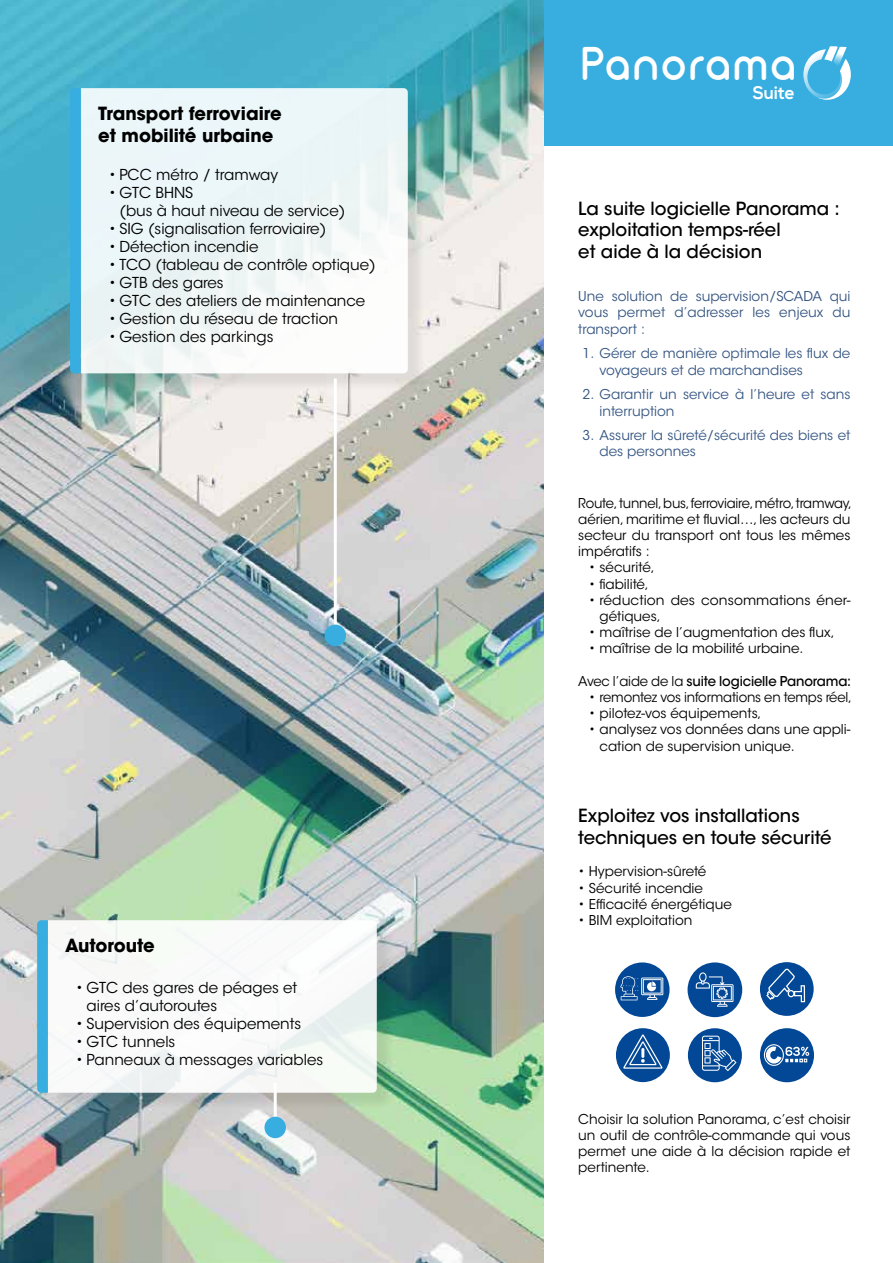
<style>
.page{position:relative;width:893px;height:1263px;background:#fff}
.page>*{position:absolute;margin:0;border:0;box-sizing:border-box;transform-origin:0 0}
.t1{font:47.4px "Arciform";letter-spacing:.075em;color:#fff;scale:.94 1}
.t2{font:500 18px/21.6px "ITC Avant Garde Std";color:#000}
.t3{font:700 18px/21.6px "ITC Avant Garde Std";color:#000}
.t4{font:700 18px "Nexa";color:#fff;scale:.94 1}
.t5{font:15px/18px "ITC Avant Garde Std";color:#000}
.t6{font:13.5px/16.2px "ITC Avant Garde Std";color:#000;text-align:justify}
.t7{font:13.5px/16.2px "ITC Avant Garde Std";color:#355583}
.t8{font:500 13.5px "ITC Avant Garde Std";letter-spacing:-.01em;color:#000}
.s1{font-weight:400}
</style>
<div class="page">
<img style="left:0;top:0;width:544px;height:1263px">
<div style="left:83px;top:90px;width:343px;height:302px;background:#000;opacity:.1"></div>
<svg style="left:81px;top:88px;width:327px;height:285px;fill:#ecf6f9"></svg>
<div style="left:50px;top:922px;width:346px;height:189px;background:#000;opacity:.1"></div>
<svg style="left:48px;top:920px;width:329px;height:173px"></svg>
<svg style="left:70px;top:88px;width:11px;height:285px;background:#39aedf"></svg>
<svg style="left:37px;top:920px;width:11px;height:173px;background:#3caedf"></svg>
<div style="left:544px;top:0;width:349px;height:145px;background:#38aee0"></div>
<hr style="left:334px;top:378px;width:3px;height:247px;background:#fff">
<hr style="left:274px;top:1083px;width:3px;height:39px;background:#fff">
<div style="left:325px;top:625px;width:21px;height:21px;background:#38aee0;border-radius:50%"></div>
<div style="left:264px;top:1117px;width:22px;height:21px;background:#38aee0;border-radius:50%"></div>
<div style="left:615px;top:962px;width:55px;height:55px;background:#024896;border-radius:50%"></div>
<svg style="left:620px;top:976px;width:43px;height:24px"></svg>
<div style="left:688px;top:962px;width:54px;height:55px;background:#024896;border-radius:50%"></div>
<svg style="left:696px;top:972px;width:37px;height:35px"></svg>
<div style="left:760px;top:962px;width:54px;height:54px;background:#024896;border-radius:50%"></div>
<svg style="left:766px;top:969px;width:39px;height:33px"></svg>
<div style="left:616px;top:1028px;width:54px;height:54px;background:#024896;border-radius:50%"></div>
<svg style="left:623px;top:1034px;width:39px;height:35px"></svg>
<div style="left:688px;top:1028px;width:54px;height:54px;background:#024896;border-radius:50%"></div>
<svg style="left:702px;top:1036px;width:34px;height:35px"></svg>
<div style="left:760px;top:1028px;width:54px;height:54px;background:#024896;border-radius:50%"></div>
<svg style="left:764px;top:1044px;width:46px;height:22px"></svg>
<svg style="left:803px;top:46px;width:48px;height:54px"></svg>
<h2 class="t3" style="left:98px;top:103px;width:185px">Transport ferroviaire et mobilité urbaine</h2>
<p class="t5" style="left:109px;top:166px;width:171px">• PCC métro / tramway</p>
<p class="t5" style="left:119px;top:184px;width:228px;text-indent:-11px">• GTC BHNS<br>(bus à haut niveau de service)</p>
<p class="t5" style="left:109px;top:220px;width:219px">• SIG (signalisation ferroviaire)</p>
<p class="t5" style="left:109px;top:238px;width:151px">• Détection incendie</p>
<p class="t5" style="left:109px;top:256px;width:269px">• TCO (tableau de contrôle optique)</p>
<p class="t5" style="left:109px;top:274px;width:116px">• GTB des gares</p>
<p class="t5" style="left:109px;top:292px;width:258px">• GTC des ateliers de maintenance</p>
<p class="t5" style="left:109px;top:310px;width:231px">• Gestion du réseau de traction</p>
<p class="t5" style="left:109px;top:328px;width:166px">• Gestion des parkings</p>
<h2 class="t3" style="left:65px;top:935px;width:91px">Autoroute</h2>
<p class="t5" style="left:86px;top:979px;width:212px;text-indent:-11px">• GTC des gares de péages et aires d’autoroutes</p>
<p class="t5" style="left:76px;top:1015px;width:227px">• Supervision des équipements</p>
<p class="t5" style="left:76px;top:1033px;width:101px">• GTC tunnels</p>
<p class="t5" style="left:76px;top:1051px;width:249px">• Panneaux à messages variables</p>
<h1 class="t1" style="left:582px;top:34px;width:229px">Panorama</h1>
<h2 class="t4" style="left:753px;top:83px;width:46px">Suite</h2>
<h2 class="t2" style="left:578px;top:197px;width:263px">La suite logicielle Panorama : exploitation temps-réel<br>et aide à la décision</h2>
<p class="t7" style="left:578px;top:288px;width:274px;text-align:justify">Une solution de supervision/SCADA qui vous permet d’adresser les enjeux du transport :</p>
<p class="t7" style="left:600px;top:346px;width:252px;text-indent:-17px">1. Gérer de manière optimale les flux de voyageurs et de marchandises</p>
<p class="t7" style="left:600px;top:386px;width:252px;text-indent:-17px">2. Garantir un service à l’heure et sans interruption</p>
<p class="t7" style="left:600px;top:427px;width:252px;text-indent:-17px">3. Assurer la sûreté/sécurité des biens et des personnes</p>
<p class="t6" style="left:578px;top:495px;width:275px">Route, tunnel, bus, ferroviaire, métro, tramway, aérien, maritime et fluvial…, les acteurs du secteur du transport ont tous les mêmes impératifs :</p>
<p class="t6" style="left:589px;top:559px;width:67px">• sécurité,</p>
<p class="t6" style="left:589px;top:576px;width:61px">• fiabilité,</p>
<p class="t6" style="left:600px;top:592px;width:252px;text-indent:-11px">• réduction des consommations éner&shy;gétiques,</p>
<p class="t6" style="left:589px;top:624px;width:247px">• maîtrise de l’augmentation des flux,</p>
<p class="t6" style="left:589px;top:640px;width:216px">• maîtrise de la mobilité urbaine.</p>
<p class="t8" style="left:578px;top:672px;width:274px"><span class="s1">Avec l’aide de la</span> suite logicielle Panorama:</p>
<p class="t6" style="left:589px;top:689px;width:265px">• remontez vos informations en temps réel,</p>
<p class="t6" style="left:589px;top:705px;width:174px">• pilotez-vos équipements,</p>
<p class="t6" style="left:600px;top:721px;width:252px;text-indent:-11px">• analysez vos données dans une appli&shy;cation de supervision unique.</p>
<h2 class="t2" style="left:578px;top:805px;width:255px">Exploitez vos installations techniques en toute sécurité</h2>
<p class="t6" style="left:578px;top:864px;width:130px">• Hypervision-sûreté</p>
<p class="t6" style="left:578px;top:880px;width:126px">• Sécurité incendie</p>
<p class="t6" style="left:578px;top:896px;width:155px">• Efficacité énergétique</p>
<p class="t6" style="left:578px;top:912px;width:116px">• BIM exploitation</p>
<p class="t6" style="left:578px;top:1111px;width:274px">Choisir la solution Panorama, c’est choisir un outil de contrôle-commande qui vous permet une aide à la décision rapide et pertinente.</p>
</div>
